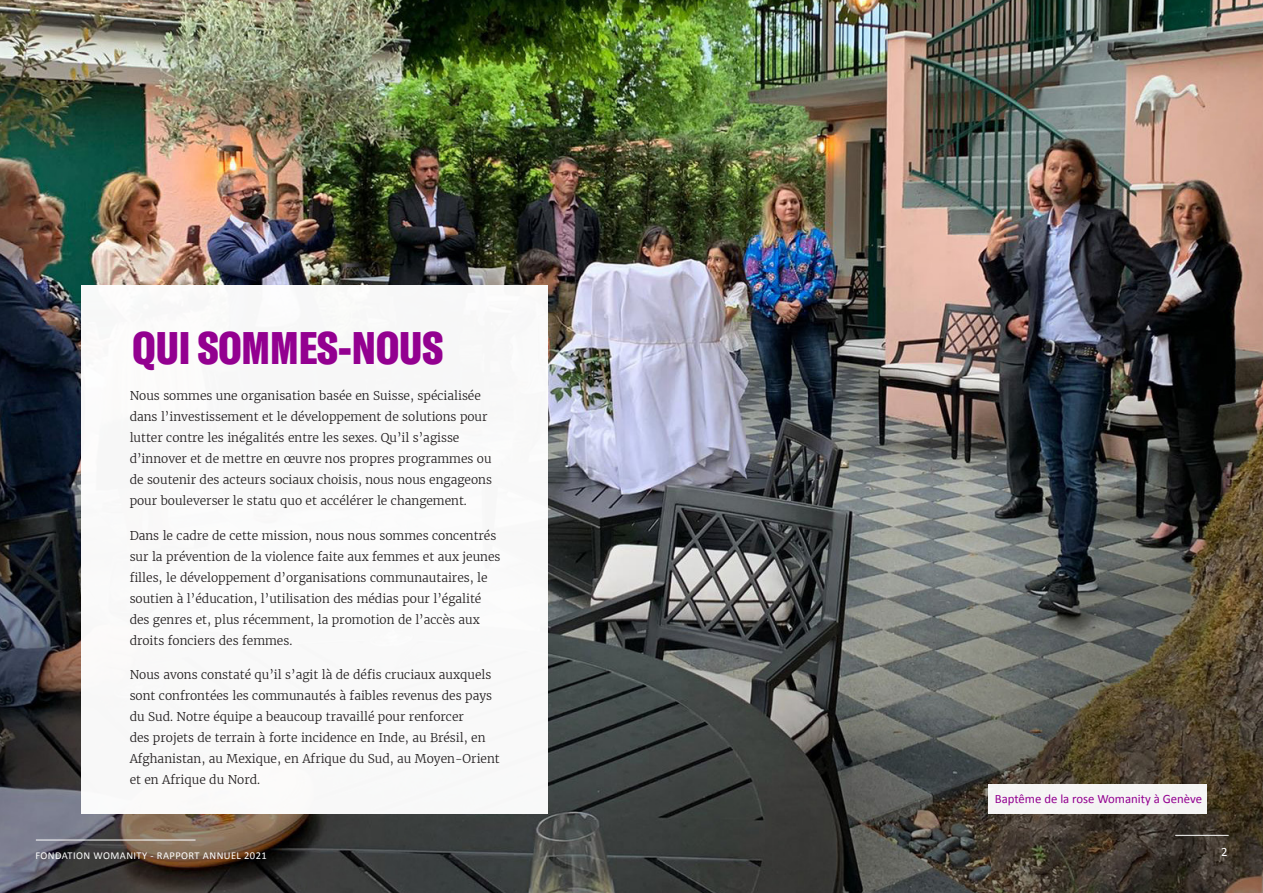
<style>
.page{position:relative;width:1263px;height:893px;background:#fff}
.page>*{position:absolute;margin:0;border:0;box-sizing:border-box;transform-origin:0 0}
.t1{font:900 extra-condensed 45px "GT America";color:#930090}
.Quote_Heads{font:12.75px "Calibri";color:#930090}
.t2{font:12.75px "Calibri";color:#fff}
.Body_1{font:300 12px/21px "Merriweather";color:#231f20}
.t3{font:10.5px "Calibri";letter-spacing:.04em;color:#fff}
</style>
<div class="page">
<img style="left:0;top:0;width:1263px;height:893px">
<div style="left:81px;top:286px;width:466px;height:528px;background:#fff"></div>
<div style="left:988px;top:785px;width:219px;height:29px;background:#f5f5f4"></div>
<hr style="left:36px;top:840px;width:160px;height:1px;background:#fff">
<hr style="left:1175px;top:835px;width:54px;height:1px;background:#fff">
<h1 class="t1" style="left:133px;top:320px;width:312px">QUI SOMMES-NOUS</h1>
<p class="Body_1" style="left:130px;top:385px;width:364px">Nous sommes une organisation basée en Suisse, spécialisée dans l’investissement et le développement de solutions pour lutter contre les inégalités entre les sexes. Qu’il s’agisse d’innover et de mettre en œuvre nos propres programmes ou de soutenir des acteurs sociaux choisis, nous nous engageons pour bouleverser le statu quo et accélérer le changement.</p>
<p class="Body_1" style="left:130px;top:524px;width:372px">Dans le cadre de cette mission, nous nous sommes concentrés sur la prévention de la violence faite aux femmes et aux jeunes filles, le développement d’organisations communautaires, le soutien à l’éducation, l’utilisation des médias pour l’égalité des genres et, plus récemment, la promotion de l’accès aux droits fonciers des femmes.</p>
<p class="Body_1" style="left:130px;top:664px;width:372px">Nous avons constaté qu’il s’agit là de défis cruciaux auxquels sont confrontées les communautés à faibles revenus des pays du Sud. Notre équipe a beaucoup travaillé pour renforcer<br>des projets de terrain à forte incidence en Inde, au Brésil, en Afghanistan, au Mexique, en Afrique du Sud, au Moyen-Orient et en Afrique du Nord.</p>
<p class="Quote_Heads" style="left:995px;top:791px;width:209px">Baptême de la rose Womanity à Genève</p>
<p class="t3" style="left:35px;top:849px;width:233px">FONDATION WOMANITY - RAPPORT ANNUEL 2021</p>
<p class="t2" style="left:1221px;top:843px;width:8px">2</p>
</div>
